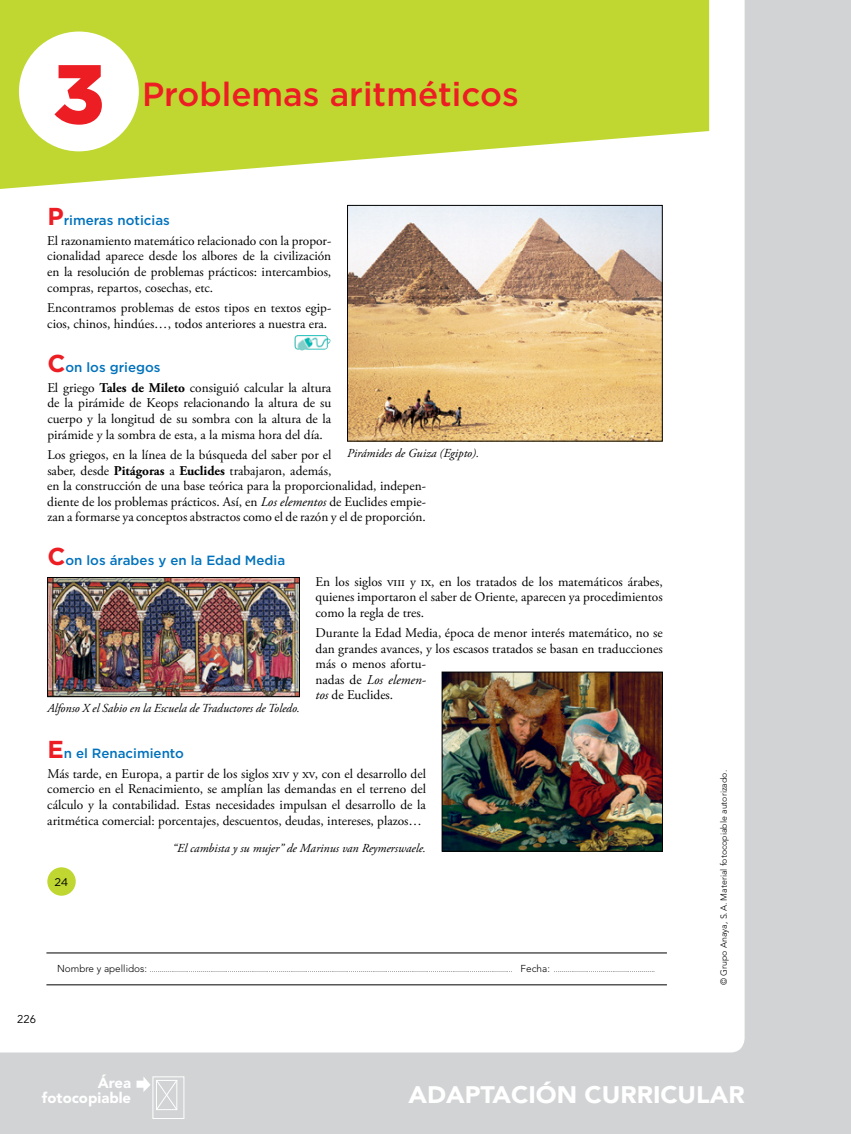
<style>
.page{position:relative;width:851px;height:1134px;background:#fff}
.page>*{position:absolute;margin:0;border:0;box-sizing:border-box;transform-origin:0 0}
.t1{font:900 83.5px "Gotham";color:#ed1d24}
.t2{font:500 33.38px "Gotham";color:#ed1d24}
.t3{font:900 23.75px "Avenir LT Std";color:#fff;scale:1.06 1}
.t4{font:900 14.88px/14.9px "Avenir LT Std";color:#fff;text-align:right}
.t5{font:13.38px/15.6px "Adobe Garamond Pro";color:#000}
.t6{font:500 13.38px "Gotham";color:#0072bc}
.t7{font:italic 12.25px "Adobe Garamond Pro";color:#000}
.t8{font:11.25px "Avenir LT Std";color:#000}
.t9{font:11.12px "Gotham";color:#000}
.t10{font:300 8.75px "Avenir LT Std";color:#000}
.t11{font:300 7.5px "Avenir LT Std";color:#000}
.s1{font-family:"Gotham";font-weight:700;font-size:24.5px;color:#ed1d24}
.s2{font-family:"Gotham";font-weight:500;color:#0072bc}
.s3{font-weight:700}
.s4{font-style:italic}
.s5{font-weight:700;font-size:24.5px;color:#ed1d24}
.s6{font-size:10px}
</style>
<div class="page">
<div style="left:0;top:0;width:850px;height:1134px;background:#d1d3d4"></div>
<div style="left:0;top:0;width:744px;height:1052px;background:#fff"></div>
<div style="left:152px;top:1076px;width:32px;height:43px;border:1px solid #fff"></div>
<svg style="left:136px;top:1076px;width:42px;height:35px"></svg>
<hr style="left:46px;top:953px;width:620px;height:1px;background:#000">
<hr style="left:46px;top:984px;width:620px;height:1px;background:#000">
<div style="left:0;top:0;width:709px;height:914px;background:#fff"></div>
<div style="left:47px;top:867px;width:29px;height:29px;background:#bfd730;border-radius:50%"></div>
<svg style="left:0;top:0;width:709px;height:189px;fill:#bfd730"></svg>
<div style="left:19px;top:32px;width:120px;height:119px;background:#fff;border-radius:50%"></div>
<img style="left:349px;top:207px;width:311px;height:232px">
<div style="left:347px;top:205px;width:315px;height:236px;border:1px solid #000"></div>
<img style="left:443px;top:674px;width:217px;height:175px">
<div style="left:441px;top:672px;width:221px;height:179px;border:1px solid #000"></div>
<img style="left:49px;top:579px;width:249px;height:116px">
<div style="left:47px;top:577px;width:253px;height:120px;border:1px solid #000"></div>
<img style="left:294px;top:335px;width:36px;height:15px">
<p class="t1" style="left:53px;top:36px;width:53px">3</p>
<p class="t2" style="left:142px;top:73px;width:378px">Problemas aritméticos</p>
<p class="t5" style="left:47px;top:211px;width:285px;line-height:20.2px"><span class="s1">P</span><span class="s2">rimeras noticias<br></span>El razonamiento matemático relacionado con la propor-</p>
<p class="t5" style="left:47px;top:249px;width:285px;text-align:justify">cionalidad aparece desde los albores de la civilización en la resolución de problemas prácticos: intercambios, compras, repartos, cosechas, etc.</p>
<p class="t5" style="left:47px;top:300px;width:285px">Encontramos problemas de estos tipos en textos egip&shy;cios, chinos, hindúes…, todos anteriores a nuestra era.</p>
<p class="t5" style="left:47px;top:358px;width:285px;line-height:20.2px"><span class="s1">C</span><span class="s2">on los griegos<br></span>El griego <span class="s3">Tales de Mileto</span> consiguió calcular la altura</p>
<p class="t5" style="left:47px;top:396px;width:285px;text-align:justify">de la pirámide de Keops relacionando la altura de su cuerpo y la longitud de su sombra con la altura de la pirámide y la sombra de esta, a la misma hora del día.</p>
<p class="t5" style="left:47px;top:447px;width:380px">Los griegos, en la línea de la búsqueda del saber por el<br>saber, desde <span class="s3">Pitágoras</span> a <span class="s3">Euclides</span> trabajaron, además,<br>en la construcción de una base teórica para la proporcionalidad, indepen&shy;diente de los problemas prácticos. Así, en <span class="s4">Los elementos</span> de Euclides empie&shy;zan a formarse ya conceptos abstractos como el de razón y el de proporción.</p>
<p class="t6" style="left:47px;top:552px;width:239px"><span class="s5">C</span>on los árabes y en la Edad Media</p>
<p class="t5" style="left:315px;top:574px;width:348px;text-align:justify">En los siglos viii y ix, en los tratados de los matemáticos árabes, quienes importaron el saber de Oriente, aparecen ya procedimientos como la regla de tres.</p>
<p class="t5" style="left:315px;top:625px;width:348px">Durante la Edad Media, época de menor interés matemático, no se dan grandes avances, y los escasos tratados se basan en traducciones más o menos afortu-<br>nadas de <span class="s4">Los elemen-<br>tos</span> de Euclides.</p>
<p class="t7" style="left:347px;top:445px;width:133px">Pirámides de Guiza (Egipto).</p>
<p class="t7" style="left:47px;top:701px;width:254px">Alfonso X el Sabio en la Escuela de Traductores de Toledo.</p>
<p class="t5" style="left:47px;top:744px;width:380px;line-height:20.2px"><span class="s1">E</span><span class="s2">n el Renacimiento<br></span>Más tarde, en Europa, a partir de los siglos xiv y xv, con el desarrollo del</p>
<p class="t5" style="left:47px;top:782px;width:380px;text-align:justify">comercio en el Renacimiento, se amplían las demandas en el terreno del cálculo y la contabilidad. Estas necesidades impulsan el desarrollo de la aritmética comercial: porcentajes, descuentos, deudas, intereses, plazos…</p>
<p class="t9" style="left:55px;top:875px;width:15px">24</p>
<p class="t7" style="left:173px;top:840px;width:255px">“El cambista y su mujer” de Marinus van Reymerswaele.</p>
<p class="t8" style="left:17px;top:1013px;width:20px">226</p>
<p class="t11" style="left:57px;top:965px;width:599px"><span class="s6">Nombre y apellidos:</span> .......................................................................................................................................................................................... <span class="s6">Fecha:</span> ....................................................</p>
<p class="t10" style="left:718px;top:985px;width:217px;rotate:-90deg">© Grupo Anaya, S.A. Material fotocopiable autorizado.</p>
<p class="t4" style="left:42px;top:1075px;width:91px">Área fotocopiable</p>
<h3 class="t3" style="left:408px;top:1080px;width:318px">ADAPTACIÓN CURRICULAR</h3>
</div>
